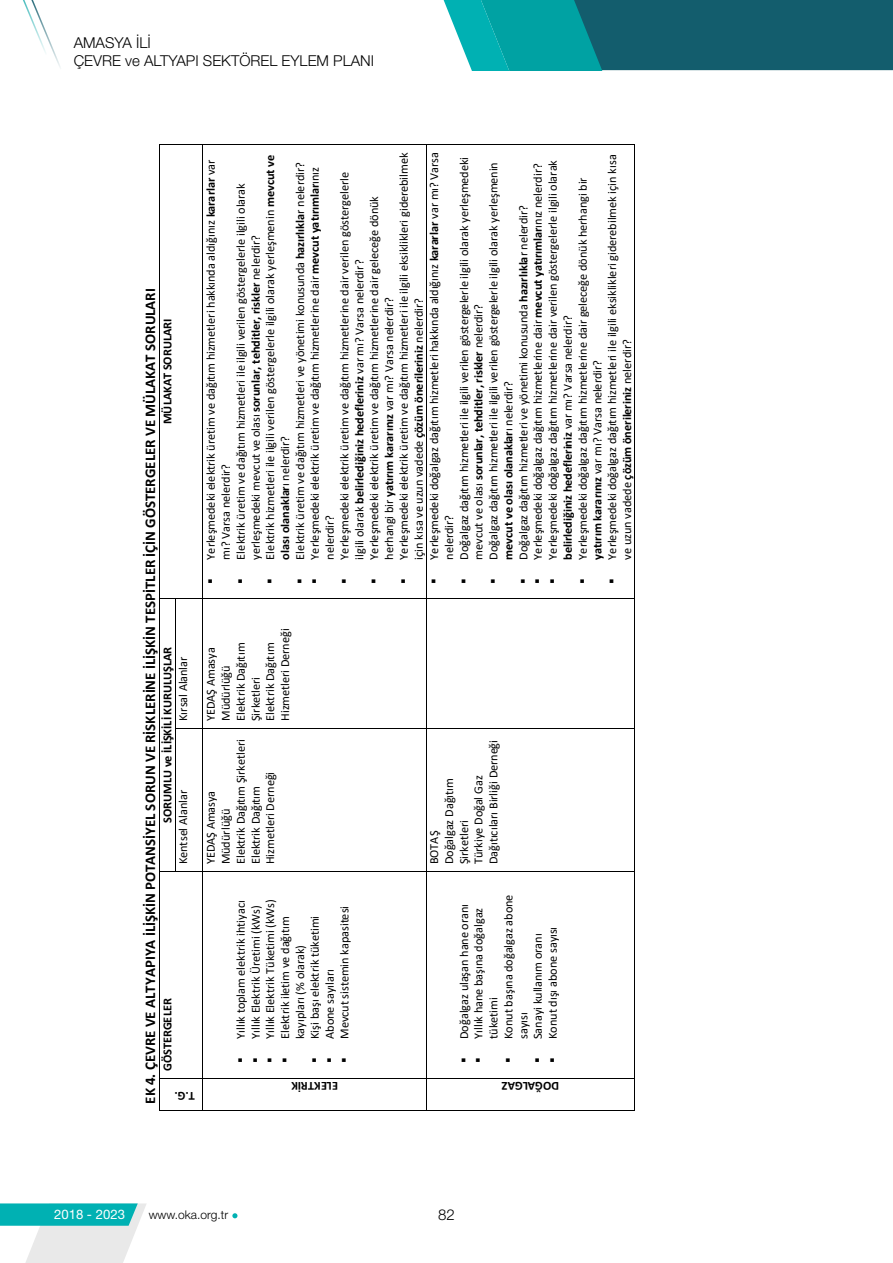
<style>
.page{position:relative;width:893px;height:1263px;background:#fff}
.page>*{position:absolute;margin:0;border:0;box-sizing:border-box;transform-origin:0 0}
.t1{font:300 15px/18px "Helvetica Neue LT Pro";color:#000}
.t2{font:700 14.85px "Calibri";color:#000}
.t3{font:13.2px "Helvetica Neue LT Pro";color:#fff}
.t4{font:12.3px/14.9px "Calibri";color:#000}
.t5{font:700 12.3px "Calibri";color:#000}
.t6{font:300 12px "Helvetica Neue LT Pro";color:#000}
.s1{font-weight:700}
</style>
<div class="page">
<svg style="left:0;top:1203px;width:146px;height:60px"></svg>
<svg style="left:443px;top:0;width:450px;height:70px;background:#157782"></svg>
<svg style="left:23px;top:0;width:38px;height:68px"></svg>
<svg style="left:232px;top:1213px;width:5px;height:5px"></svg>
<hr style="left:159px;top:1078px;width:1px;height:33px;background:#000">
<hr style="left:159px;top:872px;width:1px;height:206px;background:#000">
<hr style="left:159px;top:599px;width:1px;height:272px;background:#000">
<hr style="left:159px;top:145px;width:1px;height:453px;background:#000">
<hr style="left:175px;top:728px;width:1px;height:143px;background:#000">
<hr style="left:175px;top:599px;width:1px;height:129px;background:#000">
<hr style="left:203px;top:1078px;width:1px;height:33px;background:#000">
<svg style="left:160px;top:1078px;width:43px;height:1px"></svg>
<hr style="left:203px;top:872px;width:1px;height:206px;background:#000">
<svg style="left:159px;top:871px;width:44px;height:1px"></svg>
<hr style="left:203px;top:728px;width:1px;height:143px;background:#000">
<svg style="left:176px;top:728px;width:27px;height:1px"></svg>
<hr style="left:203px;top:599px;width:1px;height:129px;background:#000">
<svg style="left:159px;top:598px;width:44px;height:1px"></svg>
<hr style="left:203px;top:145px;width:1px;height:453px;background:#000">
<svg style="left:159px;top:144px;width:44px;height:1px"></svg>
<hr style="left:203px;top:1111px;width:223px;height:1px;background:#000">
<hr style="left:203px;top:1078px;width:223px;height:1px;background:#000">
<hr style="left:203px;top:871px;width:223px;height:1px;background:#000">
<hr style="left:203px;top:728px;width:223px;height:1px;background:#000">
<hr style="left:203px;top:598px;width:223px;height:1px;background:#000">
<hr style="left:203px;top:144px;width:223px;height:1px;background:#000">
<hr style="left:426px;top:1078px;width:1px;height:33px;background:#000">
<hr style="left:426px;top:872px;width:1px;height:206px;background:#000">
<hr style="left:426px;top:728px;width:1px;height:143px;background:#000">
<hr style="left:426px;top:599px;width:1px;height:129px;background:#000">
<hr style="left:426px;top:145px;width:1px;height:453px;background:#000">
<hr style="left:427px;top:1111px;width:207px;height:1px;background:#000">
<hr style="left:634px;top:1078px;width:1px;height:33px;background:#000">
<hr style="left:427px;top:1078px;width:207px;height:1px;background:#000">
<hr style="left:634px;top:872px;width:1px;height:206px;background:#000">
<hr style="left:427px;top:871px;width:207px;height:1px;background:#000">
<hr style="left:634px;top:728px;width:1px;height:143px;background:#000">
<hr style="left:427px;top:728px;width:207px;height:1px;background:#000">
<hr style="left:634px;top:599px;width:1px;height:129px;background:#000">
<hr style="left:427px;top:598px;width:207px;height:1px;background:#000">
<hr style="left:634px;top:145px;width:1px;height:453px;background:#000">
<hr style="left:427px;top:144px;width:207px;height:1px;background:#000">
<p class="t1" style="left:74px;top:34px;width:302px">AMASYA İLİ<br>ÇEVRE ve ALTYAPI SEKTÖREL EYLEM PLANI</p>
<p class="t2" style="left:140px;top:1103px;width:817px;rotate:-90deg">EK 4. ÇEVRE VE ALTYAPIYA İLİŞKİN POTANSİYEL SORUN VE RİSKLERİNE İLİŞKİN TESPİTLER İÇİN GÖSTERGELER VE MÜLAKAT SORULARI</p>
<p class="t5" style="left:159px;top:424px;width:107px;rotate:-90deg">MÜLAKAT SORULARI</p>
<p class="t5" style="left:159px;top:823px;width:178px;rotate:-90deg">SORUMLU ve İLİŞKİLİ KURULUŞLAR</p>
<p class="t4" style="left:175px;top:721px;width:66px;rotate:-90deg">Kırsal Alanlar</p>
<p class="t4" style="left:175px;top:864px;width:76px;rotate:-90deg">Kentsel Alanlar</p>
<p class="t5" style="left:159px;top:1071px;width:74px;rotate:-90deg">GÖSTERGELER</p>
<p class="t5" style="left:195px;top:1105px;width:22px;rotate:-180deg">T.G.</p>
<p class="t4" style="left:396px;top:560px;width:409px;text-indent:-24px;rotate:-90deg">▪ Yerleşmedeki elektrik üretim ve dağıtım hizmetleri ile ilgili eksiklikleri giderebilmek için kısa ve uzun vadede <span class="s1">çözüm önerileriniz</span> nelerdir?</p>
<p class="t4" style="left:426px;top:560px;width:409px;text-indent:-24px;rotate:-90deg">▪ Yerleşmedeki doğalgaz dağıtım hizmetleri hakkında aldığınız <span class="s1">kararlar</span> var mı? Varsa nelerdir?</p>
<p class="t4" style="left:456px;top:560px;width:404px;text-indent:-24px;rotate:-90deg">▪ Doğalgaz dağıtım hizmetleri ile ilgili verilen göstergelerle ilgili olarak yerleşmedeki mevcut ve olası <span class="s1">sorunlar, tehditler, riskler</span> nelerdir?</p>
<p class="t4" style="left:486px;top:560px;width:399px;text-indent:-24px;rotate:-90deg">▪ Doğalgaz dağıtım hizmetleri ile ilgili verilen göstergelerle ilgili olarak yerleşmenin <span class="s1">mevcut ve olası olanaklar</span>ı nelerdir?</p>
<p class="t4" style="left:262px;top:560px;width:406px;text-indent:-24px;rotate:-90deg">▪ Elektrik hizmetleri ile ilgili verilen göstergelerle ilgili olarak yerleşmenin <span class="s1">mevcut ve olası olanaklar</span>ı nelerdir?</p>
<p class="t4" style="left:292px;top:584px;width:423px;rotate:-90deg">▪ Elektrik üretim ve dağıtım hizmetleri ve yönetimi konusunda <span class="s1">hazırlıkla</span>r nelerdir?</p>
<p class="t4" style="left:307px;top:560px;width:394px;text-indent:-24px;rotate:-90deg">▪ Yerleşmedeki elektrik üretim ve dağıtım hizmetlerine dair <span class="s1">mevcut yatırımlar</span>ınız nelerdir?</p>
<p class="t4" style="left:337px;top:560px;width:389px;text-indent:-24px;rotate:-90deg">▪ Yerleşmedeki elektrik üretim ve dağıtım hizmetlerine dair verilen göstergelerle ilgili olarak <span class="s1">belirlediğiniz hedefleriniz</span> var mı? Varsa nelerdir?</p>
<p class="t4" style="left:604px;top:560px;width:407px;text-indent:-24px;rotate:-90deg">▪ Yerleşmedeki doğalgaz dağıtım hizmetleri ile ilgili eksiklikleri giderebilmek için kısa ve uzun vadede <span class="s1">çözüm önerileriniz</span> nelerdir?</p>
<p class="t4" style="left:203px;top:560px;width:402px;text-indent:-24px;rotate:-90deg">▪ Yerleşmedeki elektrik üretim ve dağıtım hizmetleri hakkında aldığınız <span class="s1">kararlar</span> var mı? Varsa nelerdir?</p>
<p class="t4" style="left:530px;top:584px;width:422px;rotate:-90deg">▪ Yerleşmedeki doğalgaz dağıtım hizmetlerine dair <span class="s1">mevcut yatırımlar</span>ınız nelerdir?</p>
<p class="t4" style="left:545px;top:560px;width:401px;text-indent:-24px;rotate:-90deg">▪ Yerleşmedeki doğalgaz dağıtım hizmetlerine dair verilen göstergelerle ilgili olarak <span class="s1">belirlediğiniz hedefleriniz</span> var mı? Varsa nelerdir?</p>
<p class="t4" style="left:575px;top:560px;width:384px;text-indent:-24px;rotate:-90deg">▪ Yerleşmedeki doğalgaz dağıtım hizmetlerine dair geleceğe dönük herhangi bir <span class="s1">yatırım kararınız</span> var mı? Varsa nelerdir?</p>
<p class="t4" style="left:233px;top:560px;width:378px;text-indent:-24px;rotate:-90deg">▪ Elektrik üretim ve dağıtım hizmetleri ile ilgili verilen göstergelerle ilgili olarak yerleşmedeki mevcut ve olası <span class="s1">sorunlar, tehditler, riskler</span> nelerdir?</p>
<p class="t4" style="left:366px;top:560px;width:365px;text-indent:-24px;rotate:-90deg">▪ Yerleşmedeki elektrik üretim ve dağıtım hizmetlerine dair geleceğe dönük herhangi bir <span class="s1">yatırım kararınız</span> var mı? Varsa nelerdir?</p>
<p class="t4" style="left:516px;top:584px;width:380px;rotate:-90deg">▪ Doğalgaz dağıtım hizmetleri ve yönetimi konusunda <span class="s1">hazırlıkla</span>r nelerdir?</p>
<p class="t4" style="left:203px;top:721px;width:94px;rotate:-90deg">YEDAŞ Amasya<br>Müdürlüğü<br>Elektrik Dağıtım<br>Şirketleri<br>Elektrik Dağıtım<br>Hizmetleri Derneği</p>
<p class="t4" style="left:203px;top:864px;width:126px;rotate:-90deg">YEDAŞ Amasya<br>Müdürlüğü<br>Elektrik Dağıtım Şirketleri<br>Elektrik Dağıtım<br>Hizmetleri Derneği</p>
<p class="t4" style="left:233px;top:1063px;width:164px;rotate:-90deg">▪ Yıllık toplam elektrik ihtiyacı</p>
<p class="t4" style="left:248px;top:1063px;width:159px;rotate:-90deg">▪ Yıllık Elektrik Üretimi (kWs)</p>
<p class="t4" style="left:262px;top:1063px;width:165px;rotate:-90deg">▪ Yıllık Elektrik Tüketimi (kWs)</p>
<p class="t4" style="left:337px;top:1063px;width:159px;rotate:-90deg">▪ Mevcut sistemin kapasitesi</p>
<p class="t4" style="left:277px;top:1063px;width:148px;text-align:center;rotate:-90deg">▪ Elektrik iletim ve dağıtım kayıpları (% olarak)</p>
<p class="t4" style="left:307px;top:1063px;width:149px;rotate:-90deg">▪ Kişi başı elektrik tüketimi</p>
<p class="t4" style="left:322px;top:1063px;width:95px;rotate:-90deg">▪ Abone sayıları</p>
<p class="t5" style="left:338px;top:1095px;width:48px;rotate:-180deg">ELEKTRİK</p>
<p class="t4" style="left:426px;top:864px;width:126px;rotate:-90deg">BOTAŞ<br>Doğalgaz Dağıtım<br>Şirketleri<br>Türkiye Doğal Gaz<br>Dağıtıcıları Birliği Derneği</p>
<p class="t4" style="left:501px;top:1039px;width:146px;text-indent:-24px;rotate:-90deg">▪ Konut başına doğalgaz abone sayısı</p>
<p class="t4" style="left:456px;top:1063px;width:161px;rotate:-90deg">▪ Doğalgaz ulaşan hane oranı</p>
<p class="t4" style="left:471px;top:1039px;width:133px;text-indent:-24px;rotate:-90deg">▪ Yıllık hane başına doğalgaz tüketimi</p>
<p class="t4" style="left:530px;top:1063px;width:131px;rotate:-90deg">▪ Sanayi kullanım oranı</p>
<p class="t4" style="left:545px;top:1063px;width:137px;rotate:-90deg">▪ Konut dışı abone sayısı</p>
<p class="t5" style="left:559px;top:1095px;width:59px;rotate:-180deg">DOĞALGAZ</p>
<p class="t3" style="left:54px;top:1207px;width:72px">2018 - 2023</p>
<p class="t6" style="left:149px;top:1207px;width:81px">www.oka.org.tr</p>
<p class="t1" style="left:438px;top:1205px;width:18px">82</p>
</div>
